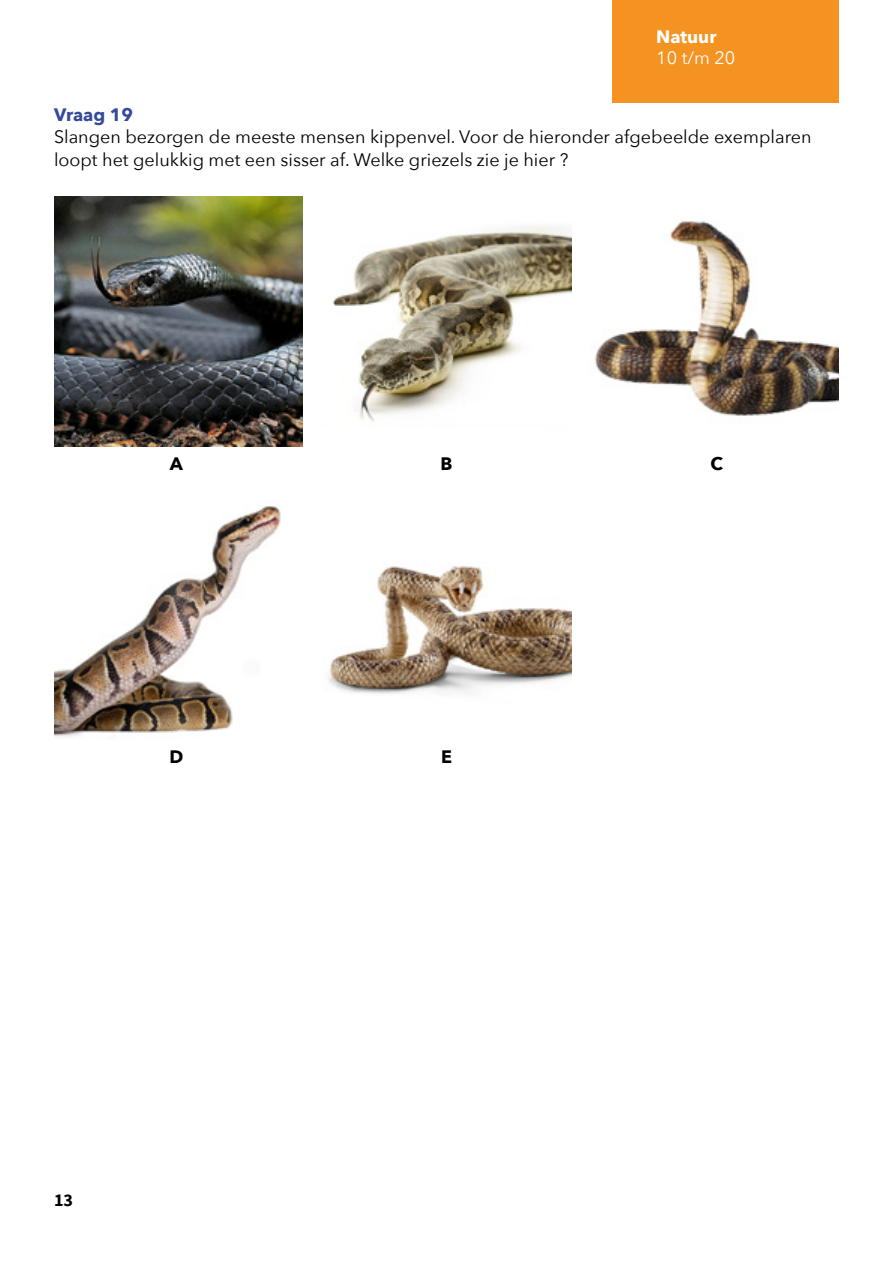
<style>
.page{position:relative;width:893px;height:1263px;background:#fff}
.page>*{position:absolute;margin:0;border:0;box-sizing:border-box;transform-origin:0 0}
.t1{font:18px/22.5px "Avenir Next";color:#000}
.t2{font:18px "Avenir Next";color:#fff}
.t3{font:700 18px "Avenir Next";color:#354a9b}
.t4{font:700 18px "Avenir Next";color:#fff}
.t5{font:700 18px "Avenir Next";color:#000}
.t6{font:700 18px "Source Sans Pro";color:#000}
</style>
<div class="page">
<div style="left:612px;top:0;width:227px;height:103px;background:#f49321"></div>
<img style="left:54px;top:197px;width:248px;height:249px">
<img style="left:54px;top:502px;width:227px;height:236px">
<img style="left:332px;top:225px;width:239px;height:197px">
<img style="left:328px;top:566px;width:243px;height:128px">
<img style="left:595px;top:221px;width:244px;height:195px">
<p class="t4" style="left:656px;top:21px;width:62px">Natuur</p>
<p class="t2" style="left:656px;top:43px;width:81px">10 t/m 20</p>
<p class="t3" style="left:54px;top:99px;width:81px">Vraag 19</p>
<p class="t1" style="left:54px;top:125px;width:759px">Slangen bezorgen de meeste mensen kippenvel. Voor de hieronder afgebeelde exemplaren loopt het gelukkig met een sisser af. Welke griezels zie je hier ?</p>
<p class="t5" style="left:170px;top:448px;width:15px">A</p>
<p class="t5" style="left:169px;top:741px;width:15px">D</p>
<p class="t6" style="left:54px;top:1189px;width:21px">13</p>
<p class="t5" style="left:440px;top:448px;width:13px">B</p>
<p class="t5" style="left:441px;top:741px;width:12px">E</p>
<p class="t5" style="left:710px;top:448px;width:14px">C</p>
</div>
